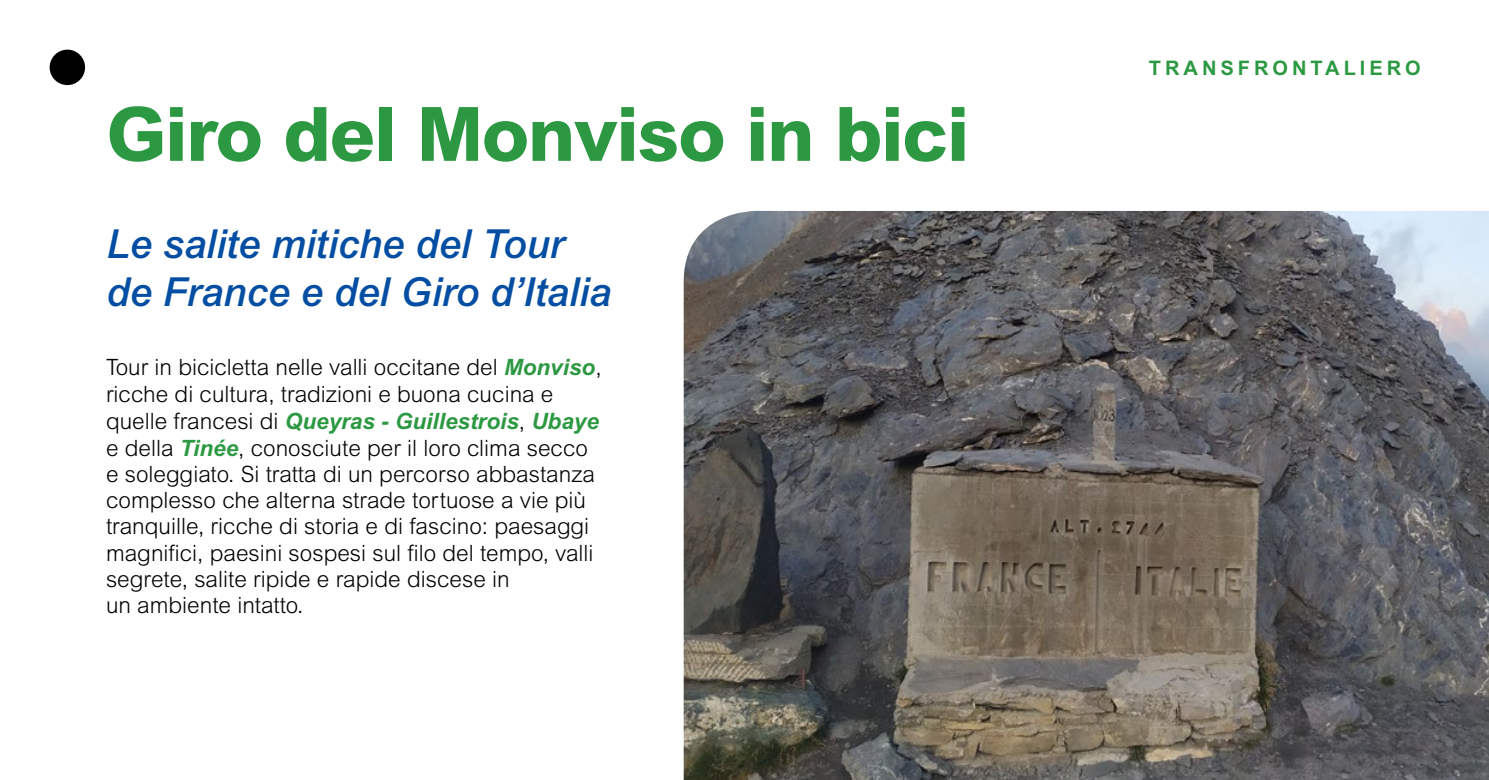
<style>
.page{position:relative;width:1489px;height:780px;background:#fff}
.page>*{position:absolute;margin:0;border:0;box-sizing:border-box;transform-origin:0 0}
.t1{font:800 75px "Arial MT Std";letter-spacing:-.02em;color:#2c9942}
.t2{font:italic 500 40px/48px "Arial MT Std";color:#034ea2}
.t3{font:300 22.5px/26.5px "Arial MT Std";color:#000}
.t4{font:700 20px "Arial MT Std";letter-spacing:.2em;color:#2c9942}
.s1{font-weight:700;font-style:italic;color:#2c9942}
</style>
<div class="page">
<img style="left:683px;top:211px;width:805px;height:569px">
<div style="left:50px;top:50px;width:35px;height:35px;background:#000;border-radius:50%"></div>
<h1 class="t1" style="left:106px;top:89px;width:864px">Giro del Monviso in bici</h1>
<h2 class="t2" style="left:106px;top:219px;width:506px">Le salite mitiche del Tour de France e del Giro d’Italia</h2>
<p class="t3" style="left:106px;top:354px;width:497px">Tour in bicicletta nelle valli occitane del <span class="s1">Monviso</span>, ricche di cultura, tradizioni e buona cucina e quelle francesi di <span class="s1">Queyras - Guillestrois</span>, <span class="s1">Ubaye </span>e della <span class="s1">Tinée</span>, conosciute per il loro clima secco e soleggiato. Si tratta di un percorso abbastanza complesso che alterna strade tortuose a vie più tranquille, ricche di storia e di fascino: paesaggi magnifici, paesini sospesi sul filo del tempo, valli segrete, salite ripide e rapide discese in<br>un ambiente intatto.</p>
<p class="t4" style="left:1148px;top:56px;width:273px">TRANSFRONTALIERO</p>
</div>
